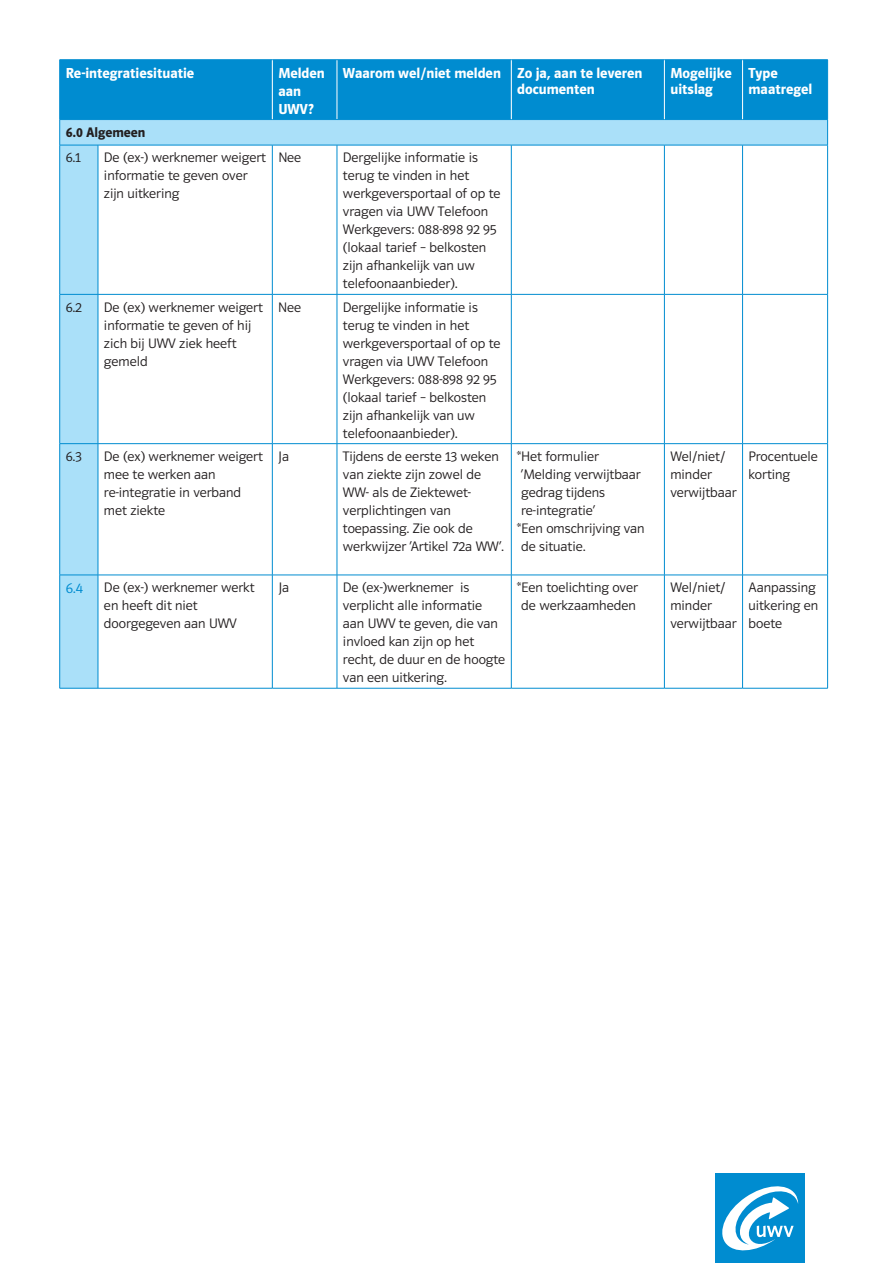
<style>
.page{position:relative;width:893px;height:1263px;background:#fff}
.page>*{position:absolute;margin:0;border:0;box-sizing:border-box;transform-origin:0 0}
.t1{font:700 15px/16.5px "UWV Sans 2010";color:#fff}
.t2{font:300 15px "UWV Sans 2010";color:#008cd0}
.t3{font:300 14.25px/18px "UWV Sans 2010";color:#231f20}
.t4{font:700 14.25px "UWV Sans 2010";color:#231f20}
</style>
<div class="page">
<div style="left:60px;top:60px;width:767px;height:59px;background:#008cd0"></div>
<div style="left:273px;top:60px;width:238px;height:59px;background:#008cd0"></div>
<svg style="left:60px;top:120px;width:767px;height:568px"></svg>
<hr style="left:272px;top:60px;width:1px;height:59px;background:#fff">
<hr style="left:337px;top:60px;width:1px;height:59px;background:#fff">
<hr style="left:511px;top:60px;width:1px;height:59px;background:#fff">
<hr style="left:664px;top:60px;width:1px;height:59px;background:#fff">
<hr style="left:742px;top:60px;width:1px;height:59px;background:#fff">
<hr style="left:59px;top:60px;width:1px;height:59px;background:#008cd0">
<hr style="left:60px;top:59px;width:38px;height:1px;background:#008cd0">
<hr style="left:98px;top:59px;width:174px;height:1px;background:#008cd0">
<hr style="left:272px;top:59px;width:65px;height:1px;background:#008cd0">
<hr style="left:337px;top:59px;width:174px;height:1px;background:#008cd0">
<hr style="left:511px;top:59px;width:153px;height:1px;background:#008cd0">
<hr style="left:664px;top:59px;width:78px;height:1px;background:#008cd0">
<hr style="left:742px;top:59px;width:86px;height:1px;background:#008cd0">
<hr style="left:827px;top:60px;width:1px;height:59px;background:#008cd0">
<svg style="left:59px;top:120px;width:1px;height:25px"></svg>
<hr style="left:60px;top:119px;width:38px;height:1px;background:#008cd0">
<hr style="left:98px;top:119px;width:174px;height:1px;background:#008cd0">
<hr style="left:272px;top:119px;width:65px;height:1px;background:#008cd0">
<hr style="left:337px;top:119px;width:174px;height:1px;background:#008cd0">
<hr style="left:511px;top:119px;width:153px;height:1px;background:#008cd0">
<hr style="left:664px;top:119px;width:78px;height:1px;background:#008cd0">
<hr style="left:742px;top:119px;width:86px;height:1px;background:#008cd0">
<svg style="left:827px;top:120px;width:1px;height:25px"></svg>
<hr style="left:59px;top:145px;width:1px;height:149px;background:#008cd0">
<hr style="left:60px;top:145px;width:38px;height:1px;background:#008cd0">
<hr style="left:98px;top:145px;width:1px;height:149px;background:#008cd0">
<hr style="left:98px;top:145px;width:174px;height:1px;background:#008cd0">
<hr style="left:272px;top:145px;width:1px;height:149px;background:#008cd0">
<hr style="left:272px;top:145px;width:65px;height:1px;background:#008cd0">
<hr style="left:337px;top:145px;width:1px;height:149px;background:#008cd0">
<hr style="left:337px;top:145px;width:174px;height:1px;background:#008cd0">
<hr style="left:511px;top:145px;width:1px;height:149px;background:#008cd0">
<hr style="left:511px;top:145px;width:153px;height:1px;background:#008cd0">
<hr style="left:664px;top:145px;width:78px;height:1px;background:#008cd0">
<hr style="left:742px;top:145px;width:86px;height:1px;background:#008cd0">
<hr style="left:664px;top:145px;width:1px;height:149px;background:#008cd0">
<hr style="left:742px;top:145px;width:1px;height:149px;background:#008cd0">
<hr style="left:827px;top:145px;width:1px;height:149px;background:#008cd0">
<hr style="left:59px;top:295px;width:1px;height:148px;background:#008cd0">
<hr style="left:60px;top:294px;width:38px;height:1px;background:#008cd0">
<hr style="left:98px;top:295px;width:1px;height:148px;background:#008cd0">
<hr style="left:98px;top:294px;width:174px;height:1px;background:#008cd0">
<hr style="left:272px;top:295px;width:1px;height:148px;background:#008cd0">
<hr style="left:272px;top:294px;width:65px;height:1px;background:#008cd0">
<hr style="left:337px;top:295px;width:1px;height:148px;background:#008cd0">
<hr style="left:337px;top:294px;width:174px;height:1px;background:#008cd0">
<hr style="left:511px;top:295px;width:1px;height:148px;background:#008cd0">
<hr style="left:511px;top:294px;width:153px;height:1px;background:#008cd0">
<hr style="left:664px;top:294px;width:78px;height:1px;background:#008cd0">
<hr style="left:742px;top:294px;width:86px;height:1px;background:#008cd0">
<hr style="left:664px;top:295px;width:1px;height:148px;background:#008cd0">
<hr style="left:742px;top:295px;width:1px;height:148px;background:#008cd0">
<hr style="left:827px;top:295px;width:1px;height:148px;background:#008cd0">
<hr style="left:59px;top:444px;width:1px;height:131px;background:#008cd0">
<hr style="left:60px;top:443px;width:38px;height:1px;background:#008cd0">
<hr style="left:98px;top:444px;width:1px;height:131px;background:#008cd0">
<hr style="left:98px;top:443px;width:174px;height:1px;background:#008cd0">
<hr style="left:272px;top:444px;width:1px;height:131px;background:#008cd0">
<hr style="left:272px;top:443px;width:65px;height:1px;background:#008cd0">
<hr style="left:337px;top:444px;width:1px;height:131px;background:#008cd0">
<hr style="left:337px;top:443px;width:174px;height:1px;background:#008cd0">
<hr style="left:511px;top:444px;width:1px;height:131px;background:#008cd0">
<hr style="left:511px;top:443px;width:153px;height:1px;background:#008cd0">
<hr style="left:664px;top:443px;width:78px;height:1px;background:#008cd0">
<hr style="left:742px;top:443px;width:86px;height:1px;background:#008cd0">
<hr style="left:664px;top:444px;width:1px;height:131px;background:#008cd0">
<hr style="left:742px;top:444px;width:1px;height:131px;background:#008cd0">
<hr style="left:827px;top:444px;width:1px;height:131px;background:#008cd0">
<hr style="left:59px;top:575px;width:1px;height:113px;background:#008cd0">
<hr style="left:60px;top:575px;width:38px;height:1px;background:#008cd0">
<hr style="left:60px;top:688px;width:38px;height:1px;background:#008cd0">
<hr style="left:98px;top:575px;width:1px;height:113px;background:#008cd0">
<hr style="left:98px;top:575px;width:174px;height:1px;background:#008cd0">
<hr style="left:98px;top:688px;width:174px;height:1px;background:#008cd0">
<hr style="left:272px;top:575px;width:1px;height:113px;background:#008cd0">
<hr style="left:272px;top:575px;width:65px;height:1px;background:#008cd0">
<hr style="left:272px;top:688px;width:65px;height:1px;background:#008cd0">
<hr style="left:337px;top:575px;width:1px;height:113px;background:#008cd0">
<hr style="left:337px;top:575px;width:174px;height:1px;background:#008cd0">
<hr style="left:337px;top:688px;width:174px;height:1px;background:#008cd0">
<hr style="left:511px;top:575px;width:1px;height:113px;background:#008cd0">
<hr style="left:511px;top:575px;width:153px;height:1px;background:#008cd0">
<hr style="left:664px;top:575px;width:78px;height:1px;background:#008cd0">
<hr style="left:742px;top:575px;width:86px;height:1px;background:#008cd0">
<hr style="left:664px;top:575px;width:1px;height:113px;background:#008cd0">
<hr style="left:742px;top:575px;width:1px;height:113px;background:#008cd0">
<hr style="left:827px;top:575px;width:1px;height:113px;background:#008cd0">
<hr style="left:511px;top:688px;width:153px;height:1px;background:#008cd0">
<hr style="left:664px;top:688px;width:78px;height:1px;background:#008cd0">
<hr style="left:742px;top:688px;width:86px;height:1px;background:#008cd0">
<div style="left:716px;top:1174px;width:89px;height:89px;background:#008cd0"></div>
<svg style="left:722px;top:1186px;width:76px;height:65px"></svg>
<p class="t1" style="left:66px;top:64px;width:130px">Re-integratiesituatie</p>
<p class="t1" style="left:278px;top:64px;width:48px;line-height:18px">Melden aan<br>UWV?</p>
<p class="t1" style="left:517px;top:64px;width:127px;text-indent:-174px">Waarom wel/niet melden Zo ja, aan te leveren documenten</p>
<p class="t1" style="left:670px;top:64px;width:63px">Mogelijke uitslag</p>
<p class="t1" style="left:748px;top:64px;width:65px">Type maatregel</p>
<p class="t4" style="left:66px;top:125px;width:81px">6.0 Algemeen</p>
<p class="t3" style="left:66px;top:149px;width:17px">6.1</p>
<p class="t3" style="left:104px;top:149px;width:163px">De (ex-) werknemer weigert informatie te geven over zijn uitkering</p>
<p class="t3" style="left:278px;top:149px;width:24px">Nee</p>
<p class="t3" style="left:343px;top:149px;width:159px">Dergelijke informatie is terug te vinden in het werkgeversportaal of op te vragen via UWV Telefoon<br>Werkgevers: 088-898 92 95 (lokaal tarief – belkosten zijn afhankelijk van uw telefoonaanbieder).</p>
<p class="t3" style="left:66px;top:298px;width:18px">6.2</p>
<p class="t3" style="left:104px;top:298px;width:160px">De (ex) werknemer weigert informatie te geven of hij zich bij UWV ziek heeft gemeld</p>
<p class="t3" style="left:278px;top:298px;width:24px">Nee</p>
<p class="t3" style="left:343px;top:298px;width:159px">Dergelijke informatie is terug te vinden in het werkgeversportaal of op te vragen via UWV Telefoon<br>Werkgevers: 088-898 92 95 (lokaal tarief – belkosten zijn afhankelijk van uw telefoonaanbieder).</p>
<p class="t3" style="left:66px;top:447px;width:18px">6.3</p>
<p class="t3" style="left:104px;top:447px;width:160px">De (ex) werknemer weigert mee te werken aan re-integratie in verband met ziekte</p>
<p class="t3" style="left:278px;top:447px;width:12px">Ja</p>
<p class="t3" style="left:343px;top:447px;width:163px">Tijdens de eerste 13 weken van ziekte zijn zowel de<br>WW- als de Ziektewet&shy;verplichtingen van toepassing. Zie ook de werkwijzer ‘Artikel 72a WW’.</p>
<p class="t3" style="left:517px;top:447px;width:129px">*Het formulier ‘Melding verwijtbaar gedrag tijdens re-integratie‘<br>*Een omschrijving van de situatie.</p>
<p class="t3" style="left:670px;top:447px;width:68px">Wel/niet/ minder verwijtbaar</p>
<p class="t3" style="left:748px;top:447px;width:71px">Procentuele korting</p>
<p class="t2" style="left:66px;top:580px;width:19px">6.4</p>
<p class="t3" style="left:104px;top:579px;width:152px">De (ex-) werknemer werkt en heeft dit niet doorgegeven aan UWV</p>
<p class="t3" style="left:278px;top:579px;width:12px">Ja</p>
<p class="t3" style="left:343px;top:579px;width:164px">De (ex-)werknemer is verplicht alle informatie aan UWV te geven, die van invloed kan zijn op het recht, de duur en de hoogte van een uitkering.</p>
<p class="t3" style="left:517px;top:579px;width:122px">*Een toelichting over de werkzaamheden</p>
<p class="t3" style="left:670px;top:579px;width:68px">Wel/niet/ minder verwijtbaar</p>
<p class="t3" style="left:749px;top:579px;width:71px">Aanpassing uitkering en boete</p>
</div>
